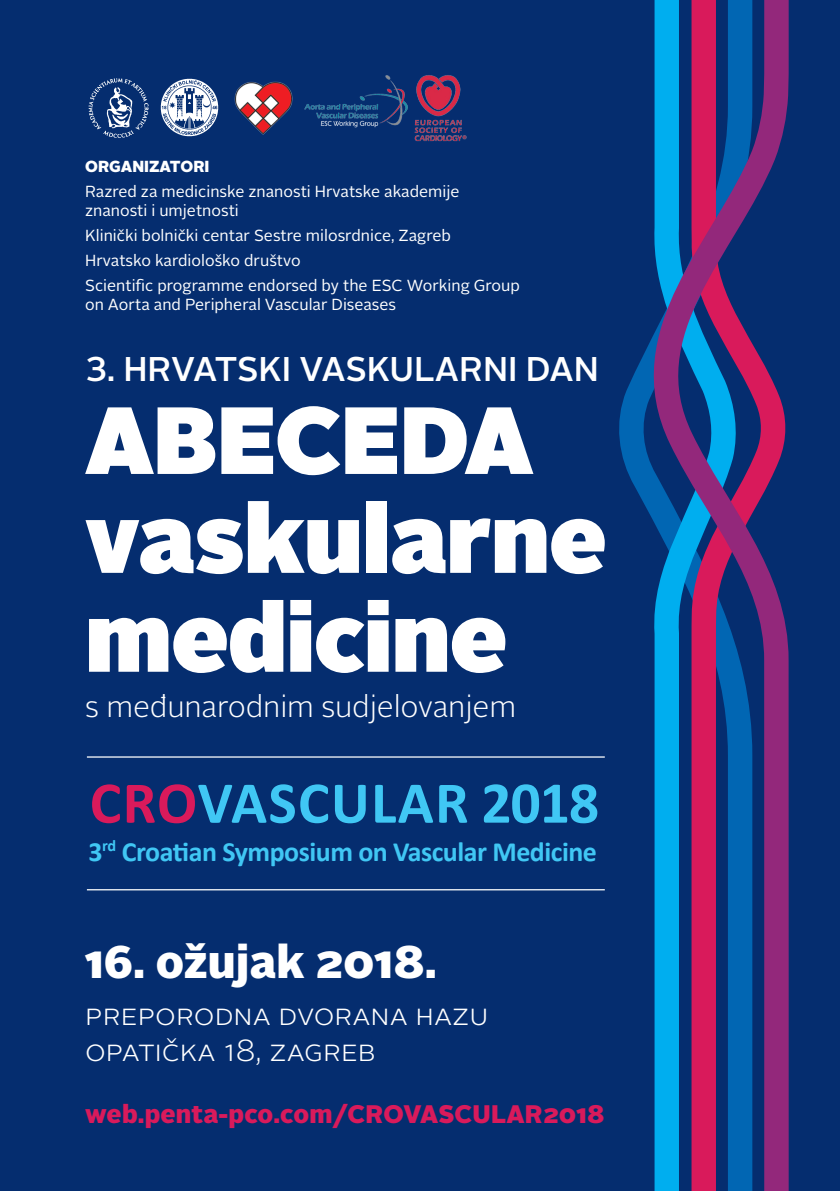
<style>
.page{position:relative;width:840px;height:1191px;background:#fff}
.page>*{position:absolute;margin:0;border:0;box-sizing:border-box;transform-origin:0 0}
.t1{font:900 95px/98.8px "Alright Sans";letter-spacing:-.01em;color:#fff}
.t2{font:700 59.6px "Calibri";letter-spacing:.02em;color:#40c7f4}
.t3{font:900 45.6px "Alright Sans";color:#fff}
.t4{font:500 34.2px "Alright Sans";color:#fff}
.t5{font:300 30.4px/36.6px "Alright Sans";color:#fff}
.t6{font:700 27.8px "Calibri";letter-spacing:-.015em;color:#40c7f4}
.t7{font:900 25.4px "Alright Sans";letter-spacing:.01em;color:#d91a5b}
.t8{font:16px/19.2px "Alright Sans";color:#fff}
.t9{font:900 16px "Alright Sans";color:#fff}
.s1{color:#d91a5b}
</style>
<div class="page">
<div style="left:0;top:0;width:839px;height:1191px;background:#052d6f"></div>
<svg style="left:628px;top:0;width:161px;height:1191px"></svg>
<hr style="left:87px;top:756px;width:517px;height:1px;background:#fff">
<hr style="left:87px;top:889px;width:517px;height:1px;background:#fff">
<img style="left:88px;top:78px;width:61px;height:60px">
<img style="left:161px;top:79px;width:58px;height:57px">
<img style="left:234px;top:81px;width:59px;height:54px">
<img style="left:304px;top:75px;width:163px;height:67px">
<p class="t9" style="left:85px;top:155px;width:126px">ORGANIZATORI</p>
<p class="t8" style="left:85px;top:182px;width:375px">Razred za medicinske znanosti Hrvatske akademije znanosti i umjetnosti</p>
<p class="t8" style="left:85px;top:226px;width:367px">Klinički bolnički centar Sestre milosrdnice, Zagreb</p>
<p class="t8" style="left:85px;top:251px;width:217px">Hrvatsko kardiološko društvo</p>
<p class="t8" style="left:85px;top:276px;width:436px">Scientific programme endorsed by the ESC Working Group on Aorta and Peripheral Vascular Diseases</p>
<p class="t4" style="left:85px;top:345px;width:515px">3. HRVATSKI VASKULARNI DAN</p>
<p class="t1" style="left:85px;top:391px;width:523px">ABECEDA vaskularne medicine</p>
<p class="t5" style="left:85px;top:688px;width:432px">s međunarodnim sudjelovanjem</p>
<p class="t2" style="left:90px;top:766px;width:510px"><span class="s1">CRO</span>VASCULAR 2018</p>
<p class="t6" style="left:89px;top:834px;width:509px">3<sup>rd</sup> Croatian Symposium on Vascular Medicine</p>
<p class="t3" style="left:85px;top:929px;width:353px">16. ožujak 2018.</p>
<p class="t5" style="left:85px;top:996px;width:404px">preporodna dvorana hazu opatička 18, zagreb</p>
<p class="t7" style="left:85px;top:1095px;width:520px">web.penta-pco.com/CROVASCULAR2018</p>
</div>
